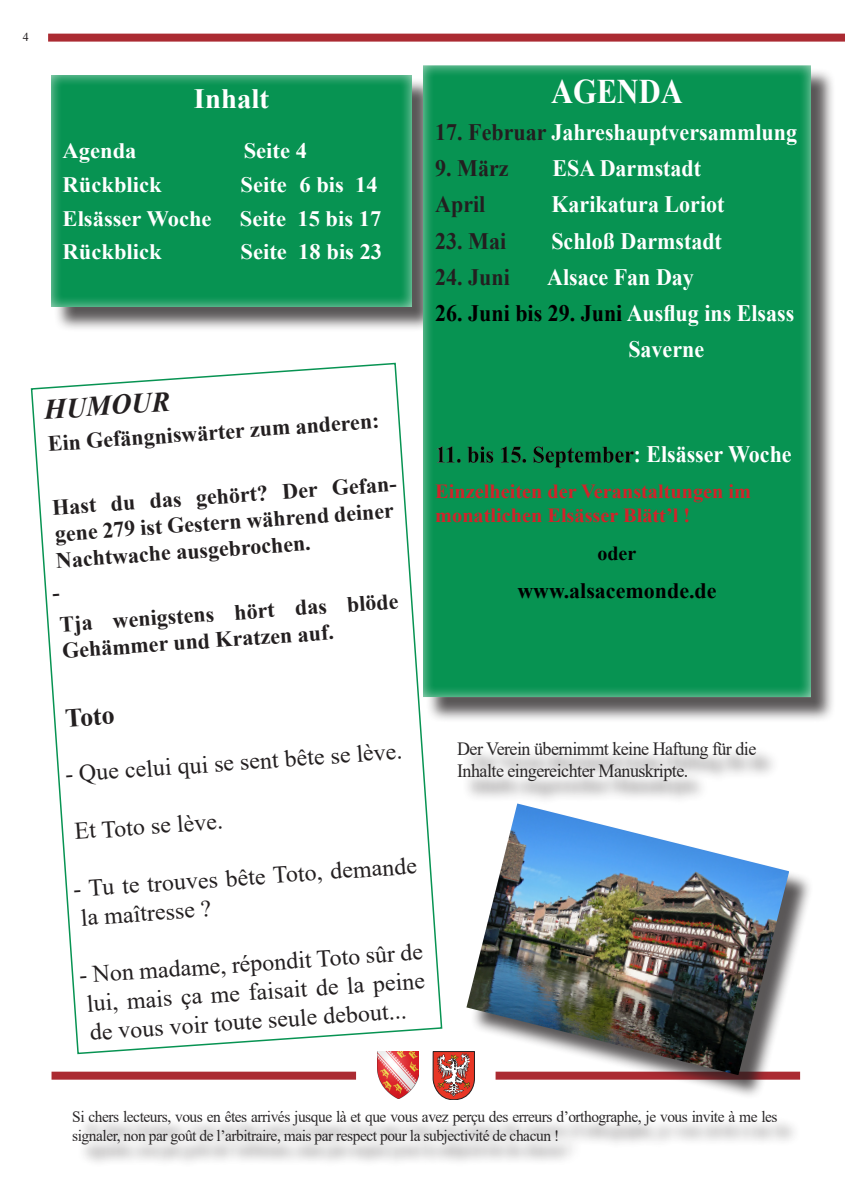
<style>
.page{position:relative;width:845px;height:1202px;background:#fff}
.page>*{position:absolute;margin:0;border:0;box-sizing:border-box;transform-origin:0 0}
.t1{font:700 34.4px "Times New Roman";color:#fff;scale:.88 1}
.t2{font:italic 700 28px "Times New Roman";color:#231f20}
.t3{font:700 28px "Times New Roman";color:#fff}
.t4{font:700 26px "Times New Roman";color:#231f20}
.t5{font:24px/28.8px "Times New Roman";color:#231f20}
.t6{font:700 23.6px/36.4px "Times New Roman";color:#fff;scale:.93 1}
.t7{font:700 23.6px "Times New Roman";color:#231f20;scale:.93 1}
.t8{font:700 23.6px "Times New Roman";color:#fff;scale:.88 1}
.t9{font:700 22px/26.4px "Times New Roman";color:#231f20}
.t10{font:700 22px "Times New Roman";color:#fff}
.t11{font:700 22px "Times New Roman";color:#000}
.t12{font:700 20px/24px "Times New Roman";color:#d1232a}
.t13{font:700 20px "Times New Roman";color:#000}
.t14{font:18.8px/22.4px "Times New Roman";letter-spacing:-.03em;color:#292627;scale:.96 1}
.t15{font:16px/19.2px "Times New Roman";letter-spacing:-.03em;color:#292627;scale:.96 1}
.t16{font:12px "Times New Roman";color:#231f20}
.s1{color:#231f20}
.s2{color:#000}
</style>
<div class="page">
<div style="left:48px;top:34px;width:797px;height:8px;background:#ab2b32"></div>
<img style="left:378px;top:1055px;width:40px;height:43px">
<div style="left:52px;top:1072px;width:304px;height:8px;background:#ab2b32"></div>
<svg style="left:433px;top:1051px;width:37px;height:49px;background:#bd675d"></svg>
<svg style="left:30px;top:362px;width:413px;height:693px"></svg>
<div style="left:470px;top:807px;width:343px;height:292px;background:#231f20;opacity:.75"></div>
<img style="left:466px;top:806px;width:323px;height:269px">
<div style="left:76px;top:1114px;width:725px;height:55px;background:#231f20;opacity:.75"></div>
<div style="left:462px;top:745px;width:318px;height:61px;background:#231f20;opacity:.75"></div>
<div style="left:54px;top:78px;width:383px;height:254px;background:#231f20;opacity:.75"></div>
<div style="left:49px;top:74px;width:379px;height:234px;background:#fff;opacity:.75"></div>
<div style="left:426px;top:68px;width:410px;height:654px;background:#231f20;opacity:.75"></div>
<div style="left:422px;top:62px;width:422px;height:636px;background:#fff;opacity:.75"></div>
<p class="t16" style="left:23px;top:28px;width:7px">4</p>
<h2 class="t3" style="left:194px;top:78px;width:76px">Inhalt</h2>
<h3 class="t10" style="left:63px;top:135px;width:75px">Agenda</h3>
<h3 class="t10" style="left:244px;top:135px;width:65px">Seite 4</h3>
<h3 class="t10" style="left:63px;top:169px;width:100px">Rückblick</h3>
<h3 class="t10" style="left:241px;top:169px;width:139px">Seite 6 bis 14</h3>
<h3 class="t10" style="left:63px;top:203px;width:150px">Elsässer Woche</h3>
<h3 class="t10" style="left:240px;top:203px;width:143px">Seite 15 bis 17</h3>
<h3 class="t10" style="left:63px;top:236px;width:100px">Rückblick</h3>
<h3 class="t10" style="left:241px;top:236px;width:143px">Seite 18 bis 23</h3>
<h2 class="t2" style="left:43px;top:390px;width:128px;rotate:-4deg">HUMOUR</h2>
<h3 class="t9" style="left:47px;top:430px;width:334px;rotate:-4deg">Ein Gefängniswärter zum anderen:</h3>
<h3 class="t9" style="left:51px;top:494px;width:350px;rotate:-4deg">Hast du das gehört? Der Gefan&shy;gene 279 ist Gestern während deiner<br>Nachtwache ausgebrochen.</h3>
<h3 class="t9" style="left:51px;top:576px;width:346px;line-height:32px;rotate:-4deg">-<br>Tja wenigstens hört das blöde</h3>
<h3 class="t9" style="left:61px;top:637px;width:274px;rotate:-4deg">Gehämmer und Kratzen auf.</h3>
<h1 class="t1" style="left:551px;top:66px;width:151px">AGENDA</h1>
<h3 class="t6" style="left:435px;top:113px;width:390px"><span class="s1">17. Februar</span> Jahreshauptversammlung</h3>
<h3 class="t7" style="left:435px;top:151px;width:80px">9. März</h3>
<h3 class="t6" style="left:552px;top:149px;width:161px">ESA Darmstadt</h3>
<h3 class="t7" style="left:435px;top:187px;width:55px">April</h3>
<h3 class="t6" style="left:551px;top:185px;width:187px">Karikatura Loriot</h3>
<h3 class="t7" style="left:435px;top:224px;width:78px">23. Mai</h3>
<h3 class="t6" style="left:551px;top:222px;width:185px">Schloß Darmstadt</h3>
<h3 class="t7" style="left:435px;top:260px;width:82px">24. Juni</h3>
<h3 class="t6" style="left:547px;top:258px;width:159px">Alsace Fan Day</h3>
<h3 class="t6" style="left:628px;top:294px;width:180px;text-indent:-193px"><span class="s2">26. Juni bis 29. Juni</span> Ausflug ins Elsass<br>Saverne</h3>
<h3 class="t8" style="left:634px;top:437px;width:181px">: Elsässer Woche</h3>
<p class="t12" style="left:435px;top:479px;width:317px">Einzelheiten der Veranstaltungen im monatlichen Elsässer Blätt’l !</p>
<p class="t13" style="left:597px;top:539px;width:40px">oder</p>
<h3 class="t11" style="left:517px;top:575px;width:201px">www.alsacemonde.de</h3>
<h3 class="t4" style="left:64px;top:699px;width:51px;rotate:-4deg">Toto</h3>
<h3 class="t5" style="left:64px;top:759px;width:339px;rotate:-4deg">- Que celui qui se sent bête se lève.</h3>
<h3 class="t5" style="left:74px;top:816px;width:150px;rotate:-4deg">Et Toto se lève.</h3>
<h3 class="t5" style="left:72px;top:874px;width:346px;rotate:-4deg">- Tu te trouves bête Toto, demande la maîtresse ?</h3>
<h3 class="t5" style="left:78px;top:960px;width:346px;text-align:justify;rotate:-4deg">- Non madame, répondit Toto sûr de lui, mais ça me faisait de la peine de vous voir toute seule debout...</h3>
<p class="t14" style="left:457px;top:737px;width:313px">Der Verein übernimmt keine Haftung für die<br>Inhalte eingereichter Manuskripte.</p>
<p class="t15" style="left:72px;top:1106px;width:736px">Si chers lecteurs, vous en êtes arrivés jusque là et que vous avez perçu des erreurs d’orthographe, je vous invite à me les signaler, non par goût de l’arbitraire, mais par respect pour la subjectivité de chacun !</p>
</div>
